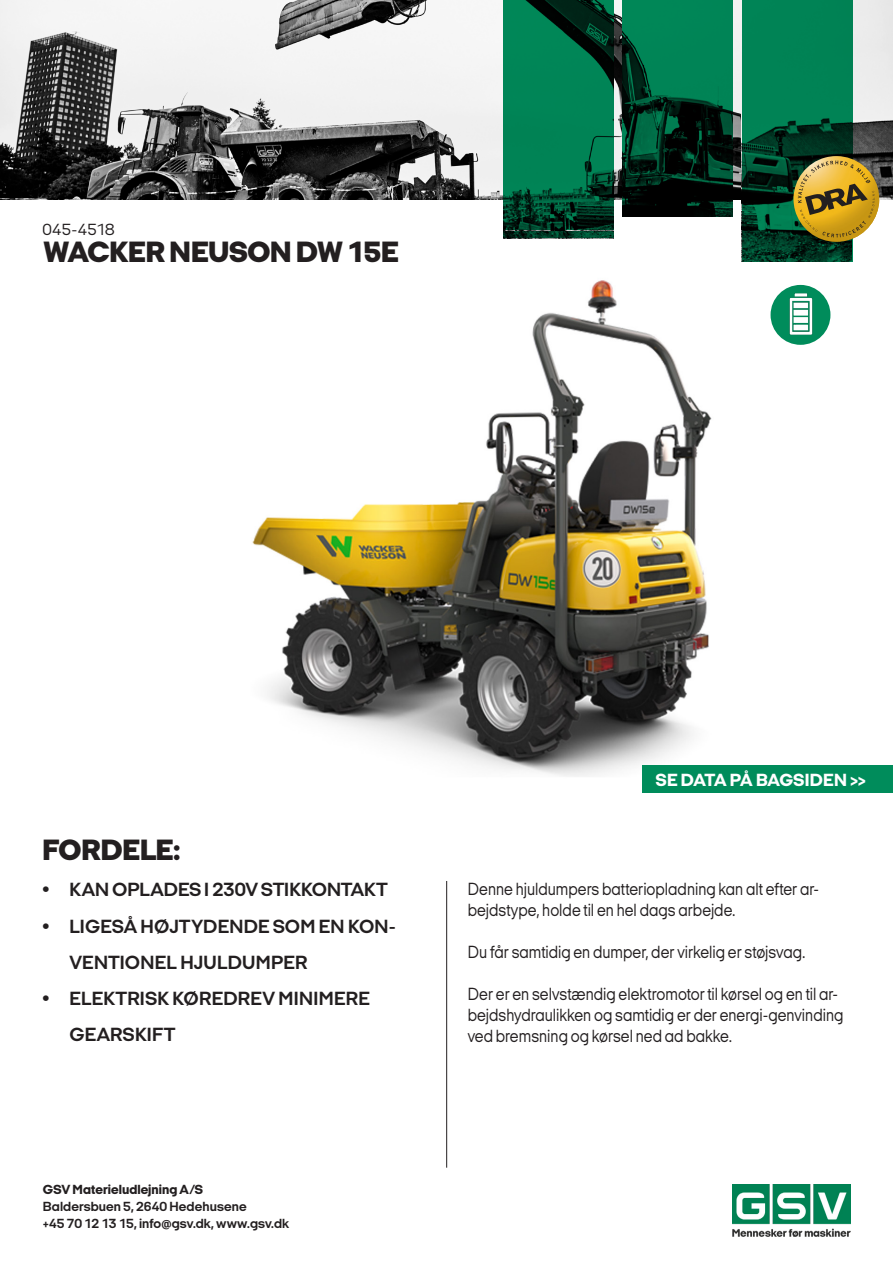
<style>
.page{position:relative;width:893px;height:1263px;background:#fff}
.page>*{position:absolute;margin:0;border:0;box-sizing:border-box;transform-origin:0 0}
.t1{font:900 30px "Italian Plate No 2 Expanded";letter-spacing:-.005em;color:#231f20}
.t2{font:700 19.5px/36px "Italian Plate No 2 Expanded";letter-spacing:.01em;color:#231f20}
.brødtekst{font:18px/21px "Italian Plate No 2 Expanded";color:#231f20;scale:.85 1}
.t3{font:800 18px "Italian Plate No 2 Expanded";color:#fff}
.t4{font:16.5px "Italian Plate No 2 Expanded";letter-spacing:.01em;color:#231f20}
.t5{font:700 13.5px/16.8px "Italian Plate No 2 Expanded";letter-spacing:.005em;color:#231f20}
.t6{font:800 13.5px "Italian Plate No 2 Expanded";color:#231f20}
</style>
<div class="page">
<img style="left:733px;top:1184px;width:117px;height:53px">
<svg style="left:503px;top:230px;width:111px;height:8px"></svg>
<img style="left:875px;top:199px;width:4px;height:19px">
<img style="left:0;top:0;width:893px;height:199px">
<svg style="left:503px;top:0;width:111px;height:230px;background:#006843"></svg>
<svg style="left:622px;top:0;width:110px;height:217px;background:#00482f"></svg>
<svg style="left:742px;top:0;width:111px;height:262px;background:#016944"></svg>
<svg style="left:762px;top:161px;width:113px;height:87px;background:#7a7932"></svg>
<hr style="left:446px;top:881px;width:1px;height:287px;background:#231f20">
<img style="left:252px;top:280px;width:579px;height:497px">
<div style="left:642px;top:765px;width:251px;height:28px;background:#008c5b"></div>
<div style="left:770px;top:285px;width:60px;height:60px;background:#008c5b;border-radius:50%"></div>
<img style="left:789px;top:293px;width:24px;height:42px">
<p class="t4" style="left:43px;top:221px;width:74px">045-4518</p>
<p class="t1" style="left:44px;top:235px;width:356px">WACKER NEUSON DW 15E</p>
<p class="t1" style="left:43px;top:834px;width:139px">FORDELE:</p>
<p class="t2" style="left:43px;top:871px;width:347px">• KAN OPLADES I 230V STIKKONTAKT</p>
<p class="t2" style="left:70px;top:909px;width:327px;text-indent:-27px">• LIGESÅ HØJTYDENDE SOM EN KON-<br>VENTIONEL HJULDUMPER</p>
<p class="t2" style="left:70px;top:981px;width:302px;text-indent:-27px">• ELEKTRISK KØREDREV MINIMERE<br>GEARSKIFT</p>
<p class="t6" style="left:43px;top:1182px;width:162px">GSV Materieludlejning A/S</p>
<p class="t5" style="left:43px;top:1198px;width:248px">Baldersbuen 5, 2640 Hedehusene<br>+45 70 12 13 15, info@gsv.dk, www.gsv.dk</p>
<p class="t3" style="left:656px;top:770px;width:212px">SE DATA PÅ BAGSIDEN &gt;&gt;</p>
<p class="brødtekst" style="left:468px;top:878px;width:414px">Denne hjuldumpers batteriopladning kan alt efter ar-</p>
<p class="brødtekst" style="left:468px;top:899px;width:316px">bejdstype, holde til en hel dags arbejde.</p>
<p class="brødtekst" style="left:468px;top:941px;width:399px">Du får samtidig en dumper, der virkelig er støjsvag.</p>
<p class="brødtekst" style="left:468px;top:983px;width:443px">Der er en selvstændig elektromotor til kørsel og en til ar&shy;bejdshydraulikken og samtidig er der energi-genvinding ved bremsning og kørsel ned ad bakke.</p>
</div>
